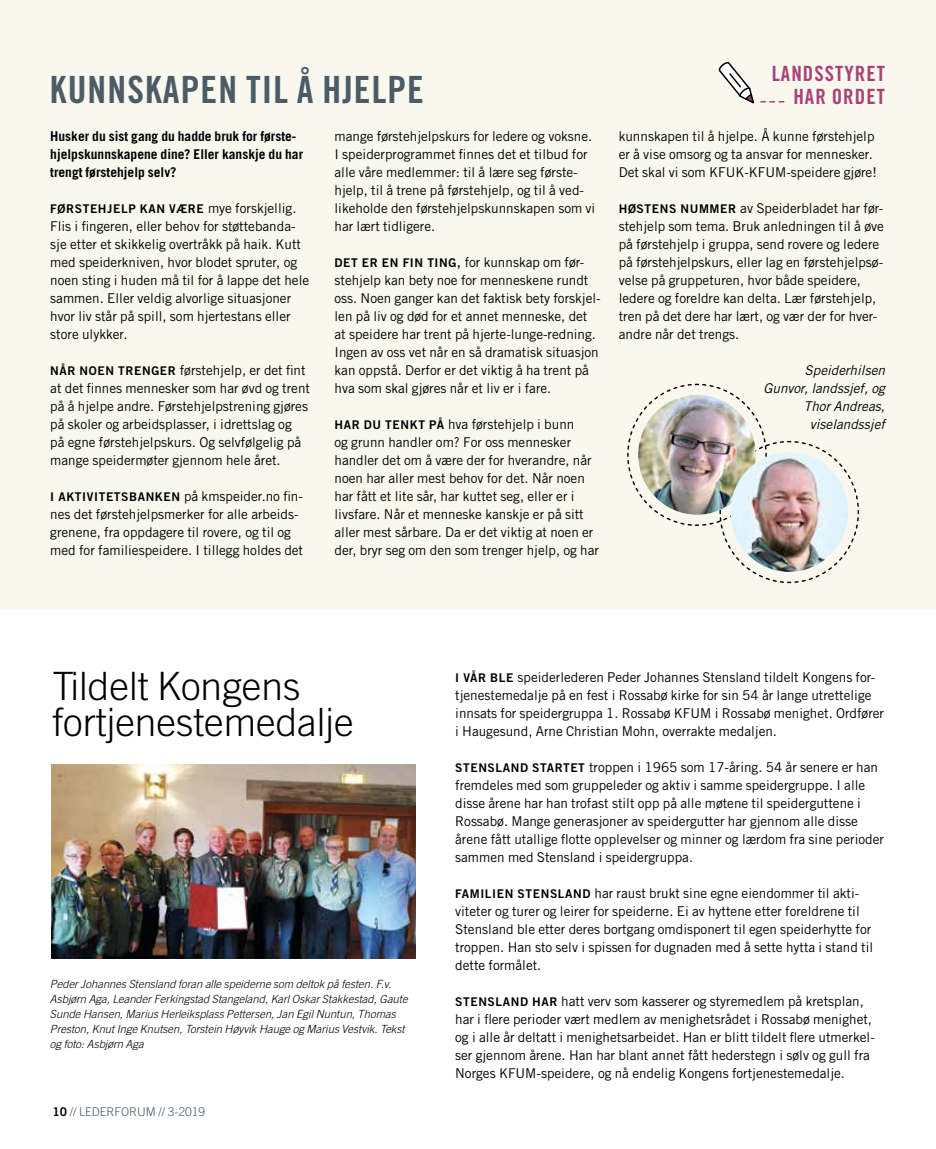
<style>
.page{position:relative;width:936px;height:1149px;background:#fff}
.page>*{position:absolute;margin:0;border:0;box-sizing:border-box;transform-origin:0 0}
.t1{font:300 39px/36px "Trade Gothic LT Std";color:#000}
.t2{font:37.5px "Trade Gothic LT Std Bd Cn 20";letter-spacing:.03em;color:#4b5c66}
.t3{font:21px "Trade Gothic LT Std Bd Cn 20";letter-spacing:.05em;color:#a94375}
.t4{font:13.5px/18px "Trade Gothic LT Std";color:#000}
.t5{font:700 13.5px/18px "Trade Gothic LT Std";color:#000}
.t6{font:italic 13.5px/18px "Trade Gothic LT Std";color:#000;text-align:right}
.t7{font:12px "Trade Gothic LT Std Bd 2";letter-spacing:.05em;color:#000}
.t8{font:300 12px "Trade Gothic LT Std";color:#4b5c66}
.t9{font:italic 300 11.25px/15px "Trade Gothic LT Std";color:#000}
.s1{font-family:"Trade Gothic LT Std";font-size:13.5px}
.s2{font-family:"Trade Gothic LT Std Bd 2";font-size:12px}
.s3{font-family:"Trade Gothic LT Std Bd 2";font-weight:400;color:#000}
</style>
<div class="page">
<img style="left:935px;top:0;width:1px;height:610px">
<div style="left:0;top:0;width:935px;height:609px;background:#f8f8ef"></div>
<svg style="left:627px;top:383px;width:232px;height:200px"></svg>
<img style="left:638px;top:395px;width:117px;height:119px">
<img style="left:730px;top:452px;width:117px;height:119px">
<svg style="left:718px;top:62px;width:65px;height:42px"></svg>
<img style="left:51px;top:764px;width:364px;height:194px">
<h2 class="t2" style="left:50px;top:66px;width:375px">KUNNSKAPEN TIL Å HJELPE</h2>
<p class="t5" style="left:50px;top:127px;width:254px">Husker du sist gang du hadde bruk for første&shy;hjelpskunnskapene dine? Eller kanskje du har trengt førstehjelp selv?</p>
<p class="t7" style="left:50px;top:201px;width:248px">FØRSTEHJELP KAN VÆRE <span class="s1">mye forskjellig.</span></p>
<p class="t4" style="left:50px;top:217px;width:260px">Flis i fingeren, eller behov for støttebanda&shy;sje etter et skikkelig overtråkk på haik. Kutt med speiderkniven, hvor blodet spruter, og noen sting i huden må til for å lappe det hele sammen. Eller veldig alvorlige situasjoner hvor liv står på spill, som hjertestans eller store ulykker.</p>
<p class="t4" style="left:50px;top:361px;width:261px"><span class="s2">NÅR NOEN TRENGER</span> førstehjelp, er det fint at det finnes mennesker som har øvd og trent på å hjelpe andre. Førstehjelpstrening gjøres på skoler og arbeidsplasser, i idrettslag og<br>på egne førstehjelpskurs. Og selvfølgelig på mange speidermøter gjennom hele året.</p>
<p class="t4" style="left:50px;top:487px;width:254px"><span class="s2">I AKTIVITETSBANKEN</span> på kmspeider.no fin&shy;nes det førstehjelpsmerker for alle arbeids&shy;grenene, fra oppdagere til rovere, og til og med for familiespeidere. I tillegg holdes det</p>
<p class="t4" style="left:334px;top:127px;width:262px">mange førstehjelpskurs for ledere og voksne.<br>I speiderprogrammet finnes det et tilbud for alle våre medlemmer: til å lære seg første&shy;hjelp, til å trene på førstehjelp, og til å ved&shy;likeholde den førstehjelpskunnskapen som vi har lært tidligere.</p>
<p class="t4" style="left:334px;top:253px;width:268px"><span class="s2">DET ER EN FIN TING,</span> for kunnskap om før&shy;stehjelp kan bety noe for menneskene rundt oss. Noen ganger kan det faktisk bety forskjel&shy;len på liv og død for et annet menneske, det at speidere har trent på hjerte-lunge-redning.<br>Ingen av oss vet når en så dramatisk situasjon kan oppstå. Derfor er det viktig å ha trent på hva som skal gjøres når et liv er i fare.</p>
<p class="t4" style="left:334px;top:415px;width:266px"><span class="s2">HAR DU TENKT PÅ</span> hva førstehjelp i bunn<br>og grunn handler om? For oss mennesker handler det om å være der for hverandre, når noen har aller mest behov for det. Når noen har fått et lite sår, har kuttet seg, eller er i livsfare. Når et menneske kanskje er på sitt aller mest sårbare. Da er det viktig at noen er der, bryr seg om den som trenger hjelp, og har</p>
<h3 class="t3" style="left:771px;top:61px;width:115px">LANDSSTYRET</h3>
<h3 class="t3" style="left:793px;top:83px;width:93px">HAR ORDET</h3>
<p class="t4" style="left:618px;top:127px;width:259px">kunnskapen til å hjelpe. Å kunne førstehjelp er å vise omsorg og ta ansvar for mennesker.<br>Det skal vi som KFUK-KFUM-speidere gjøre!</p>
<p class="t4" style="left:618px;top:199px;width:266px"><span class="s2">HØSTENS NUMMER</span> av Speiderbladet har før&shy;stehjelp som tema. Bruk anledningen til å øve på førstehjelp i gruppa, send rovere og ledere på førstehjelpskurs, eller lag en førstehjelpsø&shy;velse på gruppeturen, hvor både speidere, ledere og foreldre kan delta. Lær førstehjelp, tren på det dere har lært, og vær der for hver&shy;andre når det trengs.</p>
<p class="t6" style="left:763px;top:361px;width:123px">Speiderhilsen<br>Gunvor, landssjef, og<br>Thor Andreas, viselandssjef</p>
<h1 class="t1" style="left:52px;top:667px;width:303px">Tildelt Kongens fortjenestemedalje</h1>
<p class="t9" style="left:50px;top:976px;width:359px">Peder Johannes Stensland foran alle speiderne som deltok på festen. F.v.<br>Asbjørn Aga, Leander Ferkingstad Stangeland, Karl Oskar Stakkestad, Gaute Sunde Hansen, Marius Herleiksplass Pettersen, Jan Egil Nuntun, Thomas Preston, Knut Inge Knutsen, Torstein Høyvik Hauge og Marius Vestvik. Tekst og foto: Asbjørn Aga</p>
<p class="t8" style="left:52px;top:1103px;width:154px"><span class="s3">10</span> // LEDERFORUM // 3-2019</p>
<p class="t4" style="left:455px;top:667px;width:430px"><span class="s2">I VÅR BLE</span> speiderlederen Peder Johannes Stensland tildelt Kongens for&shy;tjenestemedalje på en fest i Rossabø kirke for sin 54 år lange utrettelige innsats for speidergruppa 1. Rossabø KFUM i Rossabø menighet. Ordfører i Haugesund, Arne Christian Mohn, overrakte medaljen.</p>
<p class="t4" style="left:455px;top:757px;width:430px"><span class="s2">STENSLAND STARTET</span> troppen i 1965 som 17-åring. 54 år senere er han fremdeles med som gruppeleder og aktiv i samme speidergruppe. I alle disse årene har han trofast stilt opp på alle møtene til speiderguttene i Rossabø. Mange generasjoner av speidergutter har gjennom alle disse årene fått utallige flotte opplevelser og minner og lærdom fra sine perioder sammen med Stensland i speidergruppa.</p>
<p class="t4" style="left:455px;top:883px;width:419px"><span class="s2">FAMILIEN STENSLAND</span> har raust brukt sine egne eiendommer til akti&shy;viteter og turer og leirer for speiderne. Ei av hyttene etter foreldrene til Stensland ble etter deres bortgang omdisponert til egen speiderhytte for troppen. Han sto selv i spissen for dugnaden med å sette hytta i stand til dette formålet.</p>
<p class="t4" style="left:455px;top:991px;width:421px"><span class="s2">STENSLAND HAR</span> hatt verv som kasserer og styremedlem på kretsplan, har i flere perioder vært medlem av menighetsrådet i Rossabø menighet, og i alle år deltatt i menighetsarbeidet. Han er blitt tildelt flere utmerkel&shy;ser gjennom årene. Han har blant annet fått hederstegn i sølv og gull fra Norges KFUM-speidere, og nå endelig Kongens fortjenestemedalje.</p>
</div>
